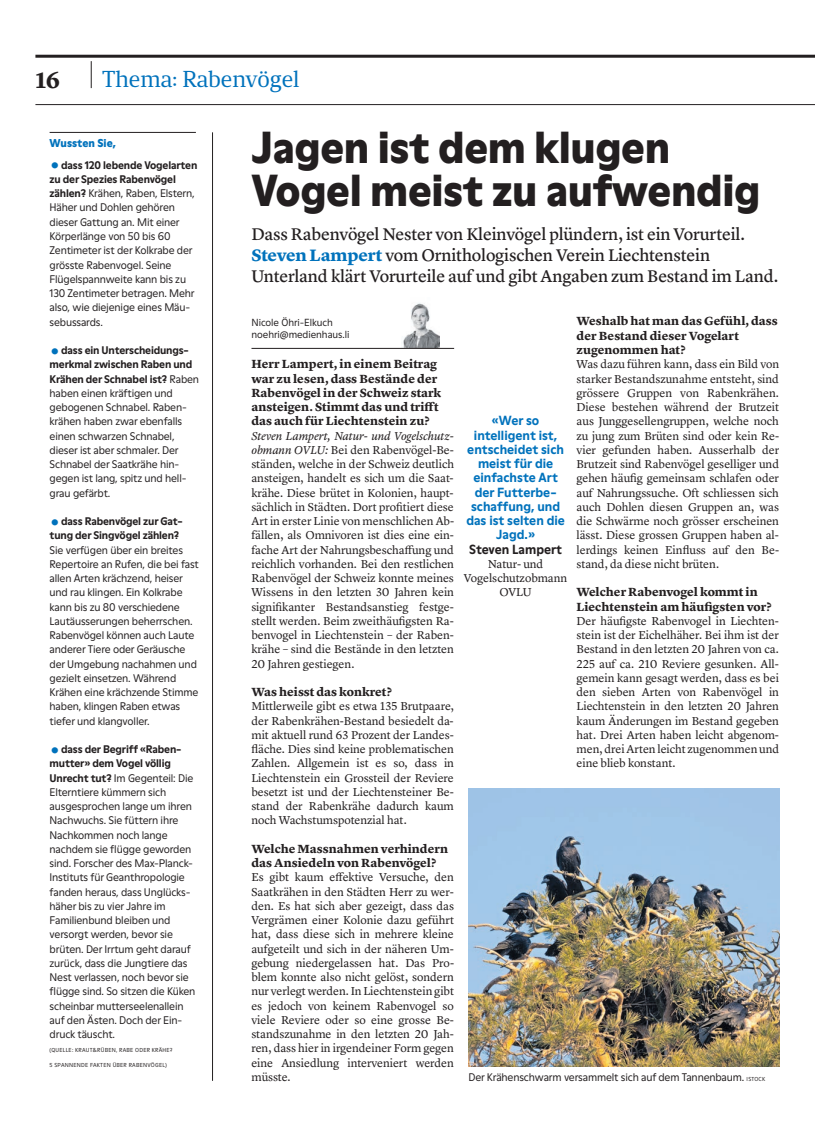
<style>
.page{position:relative;width:815px;height:1134px;background:#fff}
.page>*{position:absolute;margin:0;border:0;box-sizing:border-box;transform-origin:0 0}
.t1{font:900 43.62px/42.8px "Moderne";letter-spacing:-.01em;color:#231f20}
.t2{font:700 35.62px "Lyon Text";color:#0072bc}
.t3{font:23px "Maga";color:#0072bc}
.t4{font:700 23px "Lyon Text";color:#231f20}
.t5{font:17.5px/21.2px "Lyon Text Regular No.2";letter-spacing:-.01em;color:#231f20}
.t6{font:700 12.88px/14.2px "Moderne";color:#0072bc;text-align:center}
.t7{font:700 12.88px "Moderne";color:#231f20}
.t8{font:700 12.25px/14.2px "Lyon Text";letter-spacing:.005em;color:#231f20}
.t9{font:11.88px/14.2px "Lyon Text";letter-spacing:-.005em;color:#231f20;text-align:justify}
.t10{font:900 11.12px "Moderne";color:#0072bc}
.t11{font:10.75px/14.2px "Moderne";letter-spacing:-.015em;color:#231f20}
.t12{font:700 10.75px/14.2px "Moderne";letter-spacing:-.015em;color:#231f20}
.t13{font:10px/12.5px "Moderne";letter-spacing:-.005em;color:#231f20}
.t14{font:5.62px "Moderne";letter-spacing:.04em;color:#231f20}
.s1{font-weight:700}
.s2{font-family:"Lyon Text";font-weight:700;font-size:17.12px;color:#0072bc}
.s3{font-style:italic}
.s4{font-size:5.62px}
</style>
<div class="page">
<hr style="left:212px;top:132px;width:1px;height:949px;background:#231f20">
<img style="left:403px;top:303px;width:36px;height:44px">
<hr style="left:251px;top:348px;width:203px;height:1px;background:#231f20">
<img style="left:469px;top:789px;width:311px;height:277px">
<hr style="left:50px;top:132px;width:146px;height:1px;background:#231f20">
<hr style="left:35px;top:55px;width:780px;height:3px;background:#231f20">
<svg style="left:91px;top:61px;width:1px;height:27px"></svg>
<hr style="left:35px;top:104px;width:780px;height:1px;background:#231f20">
<h3 class="t4" style="left:35px;top:71px;width:26px">16</h3>
<h3 class="t3" style="left:102px;top:66px;width:199px">Thema: Rabenvögel</h3>
<p class="t10" style="left:50px;top:139px;width:68px">Wussten Sie,</p>
<h2 class="t2" style="left:50px;top:149px;width:12px">·</h2>
<p class="t11" style="left:50px;top:159px;width:149px;text-indent:12px"><span class="s1">dass 120 lebende Vogelarten zu der Spezies Rabenvögel zählen?</span> Krähen, Raben, Elstern,<br>Häher und Dohlen gehören dieser Gattung an. Mit einer<br>Körperlänge von 50 bis 60<br>Zentimeter ist der Kolkrabe der grösste Rabenvogel. Seine<br>Flügelspannweite kann bis zu<br>130 Zentimeter betragen. Mehr also, wie diejenige eines Mäu&shy;sebussards.</p>
<h2 class="t2" style="left:50px;top:334px;width:12px">·</h2>
<p class="t11" style="left:50px;top:344px;width:151px;text-indent:12px"><span class="s1">dass ein Unterscheidungs&shy;merkmal zwischen Raben und<br>Krähen der Schnabel ist?</span> Raben haben einen kräftigen und gebogenen Schnabel. Raben&shy;krähen haben zwar ebenfalls einen schwarzen Schnabel, dieser ist aber schmaler. Der<br>Schnabel der Saatkrähe hin&shy;gegen ist lang, spitz und hell&shy;grau gefärbt.</p>
<h2 class="t2" style="left:50px;top:505px;width:12px">·</h2>
<p class="t12" style="left:50px;top:515px;width:135px;text-indent:12px">dass Rabenvögel zur Gat&shy;tung der Singvögel zählen?</p>
<p class="t11" style="left:50px;top:543px;width:151px">Sie verfügen über ein breites<br>Repertoire an Rufen, die bei fast allen Arten krächzend, heiser und rau klingen. Ein Kolkrabe kann bis zu 80 verschiedene<br>Lautäusserungen beherrschen.<br>Rabenvögel können auch Laute anderer Tiere oder Geräusche der Umgebung nachahmen und gezielt einsetzen. Während<br>Krähen eine krächzende Stimme haben, klingen Raben etwas tiefer und klangvoller.</p>
<h2 class="t2" style="left:50px;top:733px;width:12px">·</h2>
<p class="t11" style="left:50px;top:743px;width:147px;text-indent:12px"><span class="s1">dass der Begriff «Raben&shy;mutter» dem Vogel völlig<br>Unrecht tut?</span> Im Gegenteil: Die<br>Elterntiere kümmern sich ausgesprochen lange um ihren<br>Nachwuchs. Sie füttern ihre<br>Nachkommen noch lange nachdem sie flügge geworden sind. Forscher des Max-Planck-<br>Instituts für Geanthropologie fanden heraus, dass Unglücks&shy;häher bis zu vier Jahre im<br>Familienbund bleiben und versorgt werden, bevor sie brüten. Der Irrtum geht darauf zurück, dass die Jungtiere das<br>Nest verlassen, noch bevor sie flügge sind. So sitzen die Küken scheinbar mutterseelenallein auf den Ästen. Doch der Ein&shy;druck täuscht.</p>
<p class="t14" style="left:50px;top:1048px;width:124px">(QUELLE: KRAUT&amp;RÜBEN, RABE ODER KRÄHE?</p>
<p class="t14" style="left:50px;top:1062px;width:119px">5 SPANNENDE FAKTEN ÜBER RABENVÖGEL)</p>
<h1 class="t1" style="left:251px;top:130px;width:510px">Jagen ist dem klugen<br>Vogel meist zu aufwendig</h1>
<h3 class="t5" style="left:251px;top:225px;width:529px">Dass Rabenvögel Nester von Kleinvögel plündern, ist ein Vorurteil.<br><span class="s2">Steven Lampert</span> vom Ornithologischen Verein Liechtenstein<br>Unterland klärt Vorurteile auf und gibt Angaben zum Bestand im Land.</h3>
<p class="t13" style="left:251px;top:317px;width:100px">Nicole Öhri-Elkuch noehri@medienhaus.li</p>
<p class="t8" style="left:577px;top:315px;width:203px">Weshalb hat man das Gefühl, dass der Bestand dieser Vogelart zugenommen hat?</p>
<p class="t9" style="left:577px;top:358px;width:204px">Was dazu führen kann, dass ein Bild von starker Bestandszunahme entsteht, sind grössere Gruppen von Rabenkrähen.<br>Diese bestehen während der Brutzeit aus Junggesellengruppen, welche noch zu jung zum Brüten sind oder kein Re&shy;vier gefunden haben. Ausserhalb der Brutzeit sind Rabenvögel geselliger und gehen häufig gemeinsam schlafen oder auf Nahrungssuche. Oft schliessen sich auch Dohlen diesen Gruppen an, was die Schwärme noch grösser erscheinen lässt. Diese grossen Gruppen haben al&shy;lerdings keinen Einfluss auf den Be&shy;stand, da diese nicht brüten.</p>
<p class="t8" style="left:577px;top:586px;width:196px">Welcher Rabenvogel kommt in<br>Liechtenstein am häufigsten vor?</p>
<p class="t9" style="left:577px;top:615px;width:204px">Der häufigste Rabenvogel in Liechten&shy;stein ist der Eichelhäher. Bei ihm ist der Bestand in den letzten 20 Jahren von ca.<br>225 auf ca. 210 Reviere gesunken. All&shy;gemein kann gesagt werden, dass es bei den sieben Arten von Rabenvögel in Liechtenstein in den letzten 20 Jahren kaum Änderungen im Bestand gegeben hat. Drei Arten haben leicht abgenom&shy;men, drei Arten leicht zugenommen und eine blieb konstant.</p>
<p class="t8" style="left:251px;top:358px;width:191px">Herr Lampert, in einem Beitrag war zu lesen, dass Bestände der<br>Rabenvögel in der Schweiz stark ansteigen. Stimmt das und trifft das auch für Liechtenstein zu?</p>
<p class="t9" style="left:251px;top:429px;width:204px"><span class="s3">Steven Lampert, Natur- und Vogelschutz&shy;obmann OVLU:</span> Bei den Rabenvögel-Be&shy;ständen, welche in der Schweiz deutlich ansteigen, handelt es sich um die Saat&shy;krähe. Diese brütet in Kolonien, haupt&shy;sächlich in Städten. Dort profitiert diese Art in erster Linie von menschlichen Ab&shy;fällen, als Omnivoren ist dies eine ein&shy;fache Art der Nahrungsbeschaffung und reichlich vorhanden. Bei den restlichen Rabenvögel der Schweiz konnte meines Wissens in den letzten 30 Jahren kein signifikanter Bestandsanstieg festge&shy;stellt werden. Beim zweithäufigsten Ra&shy;benvogel in Liechtenstein – der Raben&shy;krähe – sind die Bestände in den letzten 20 Jahren gestiegen.</p>
<p class="t8" style="left:251px;top:686px;width:142px">Was heisst das konkret?</p>
<p class="t9" style="left:251px;top:700px;width:204px">Mittlerweile gibt es etwa 135 Brutpaare, der Rabenkrähen-Bestand besiedelt da&shy;mit aktuell rund 63 Prozent der Landes&shy;fläche. Dies sind keine problematischen Zahlen. Allgemein ist es so, dass in Liechtenstein ein Grossteil der Reviere besetzt ist und der Liechtensteiner Be&shy;stand der Rabenkrähe dadurch kaum noch Wachstumspotenzial hat.</p>
<p class="t8" style="left:251px;top:843px;width:198px">Welche Massnahmen verhindern das Ansiedeln von Rabenvögel?</p>
<p class="t9" style="left:251px;top:871px;width:204px">Es gibt kaum effektive Versuche, den Saatkrähen in den Städten Herr zu wer&shy;den. Es hat sich aber gezeigt, dass das Vergrämen einer Kolonie dazu geführt hat, dass diese sich in mehrere kleine aufgeteilt und sich in der näheren Um&shy;gebung niedergelassen hat. Das Pro&shy;blem konnte also nicht gelöst, sondern nur verlegt werden. In Liechtenstein gibt es jedoch von keinem Rabenvogel so viele Reviere oder so eine grosse Be&shy;standszunahme in den letzten 20 Jah&shy;ren, dass hier in irgendeiner Form gegen eine Ansiedlung interveniert werden müsste.</p>
<p class="t6" style="left:466px;top:415px;width:100px">«Wer so intelligent ist, entscheidet sich meist für die einfachste Art der Futterbe&shy;schaffung, und das ist selten die<br>Jagd.»</p>
<p class="t7" style="left:469px;top:544px;width:95px">Steven Lampert</p>
<p class="t9" style="left:464px;top:558px;width:105px;text-align:center">Natur- und<br>Vogelschutzobmann<br>OVLU</p>
<p class="t11" style="left:468px;top:1071px;width:298px">Der Krähenschwarm versammelt sich auf dem Tannenbaum. <span class="s4">ISTOCK</span></p>
</div>
